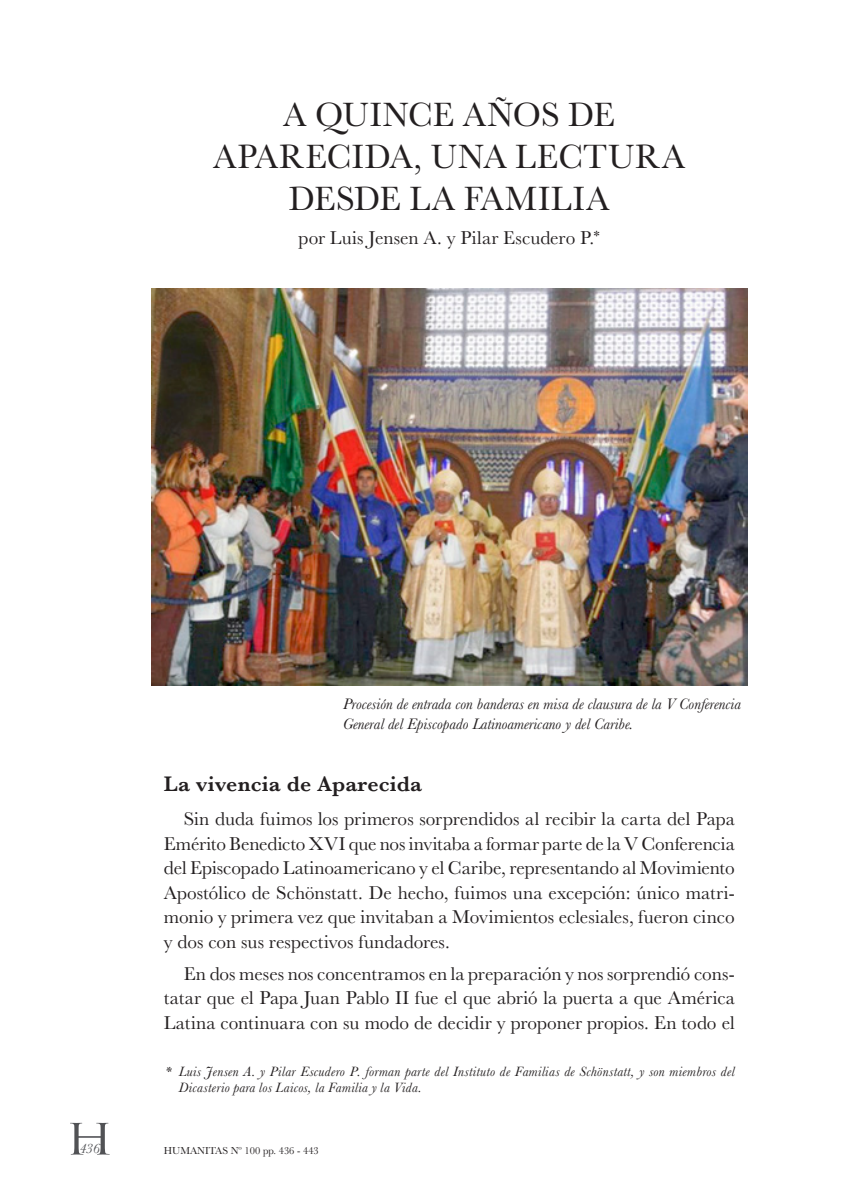
<style>
.page{position:relative;width:844px;height:1191px;background:#fff}
.page>*{position:absolute;margin:0;border:0;box-sizing:border-box;transform-origin:0 0}
.t1{font:42px "Trajan Pro";color:#515255;scale:1.2 1}
.Título_notas_Baske{font:35px/42px "Baskerville";letter-spacing:.015em;color:#231f20;text-align:center}
.Subtítulos_Baskerv{font:600 21.88px "Baskerville";letter-spacing:.01em;color:#231f20}
.Texto_general_Bask{font:19.25px/24.5px "Baskerville";color:#231f20;text-align:justify}
.Lectura_de_foto_Ba{font:italic 15.75px/19.2px "Baskerville";color:#231f20}
.Afiliaciones_autor{font:italic 14px/15.8px "Baskerville";letter-spacing:.025em;color:#231f20}
.t2{font:italic 14px "Baskerville";color:#515255}
.t3{font:10.5px "Baskerville";color:#231f20}
</style>
<div class="page">
<img style="left:151px;top:289px;width:596px;height:397px">
<p class="Título_notas_Baske" style="left:213px;top:94px;width:473px">A QUINCE AÑOS DE<br>APARECIDA, UNA LECTURA<br>DESDE LA FAMILIA</p>
<p class="Texto_general_Bask" style="left:298px;top:226px;width:302px">por Luis Jensen A. y Pilar Escudero P.<sup>*</sup></p>
<h1 class="t1" style="left:65px;top:1112px;width:42px">H</h1>
<p class="t2" style="left:79px;top:1138px;width:22px">436</p>
<p class="Lectura_de_foto_Ba" style="left:343px;top:694px;width:399px">Procesión de entrada con banderas en misa de clausura de la V Conferencia<br>General del Episcopado Latinoamericano y del Caribe.</p>
<p class="Subtítulos_Baskerv" style="left:164px;top:768px;width:260px">La vivencia de Aparecida</p>
<p class="Texto_general_Bask" style="left:164px;top:807px;width:572px;text-indent:20px">Sin duda fuimos los primeros sorprendidos al recibir la carta del Papa Emérito Benedicto XVI que nos invitaba a formar parte de la V Conferencia del Episcopado Latinoamericano y el Caribe, representando al Movimiento Apostólico de Schönstatt. De hecho, fuimos una excepción: único matri&shy;monio y primera vez que invitaban a Movimientos eclesiales, fueron cinco y dos con sus respectivos fundadores.</p>
<p class="Texto_general_Bask" style="left:164px;top:961px;width:572px;text-indent:20px">En dos meses nos concentramos en la preparación y nos sorprendió cons&shy;tatar que el Papa Juan Pablo II fue el que abrió la puerta a que América Latina continuara con su modo de decidir y proponer propios. En todo el</p>
<p class="Afiliaciones_autor" style="left:179px;top:1063px;width:557px;text-indent:-14px">* Luis Jensen A. y Pilar Escudero P. forman parte del Instituto de Familias de Schönstatt, y son miembros del<br>Dicasterio para los Laicos, la Familia y la Vida.</p>
<p class="t3" style="left:164px;top:1144px;width:156px">HUMANITAS Nº 100 pp. 436 - 443</p>
</div>
